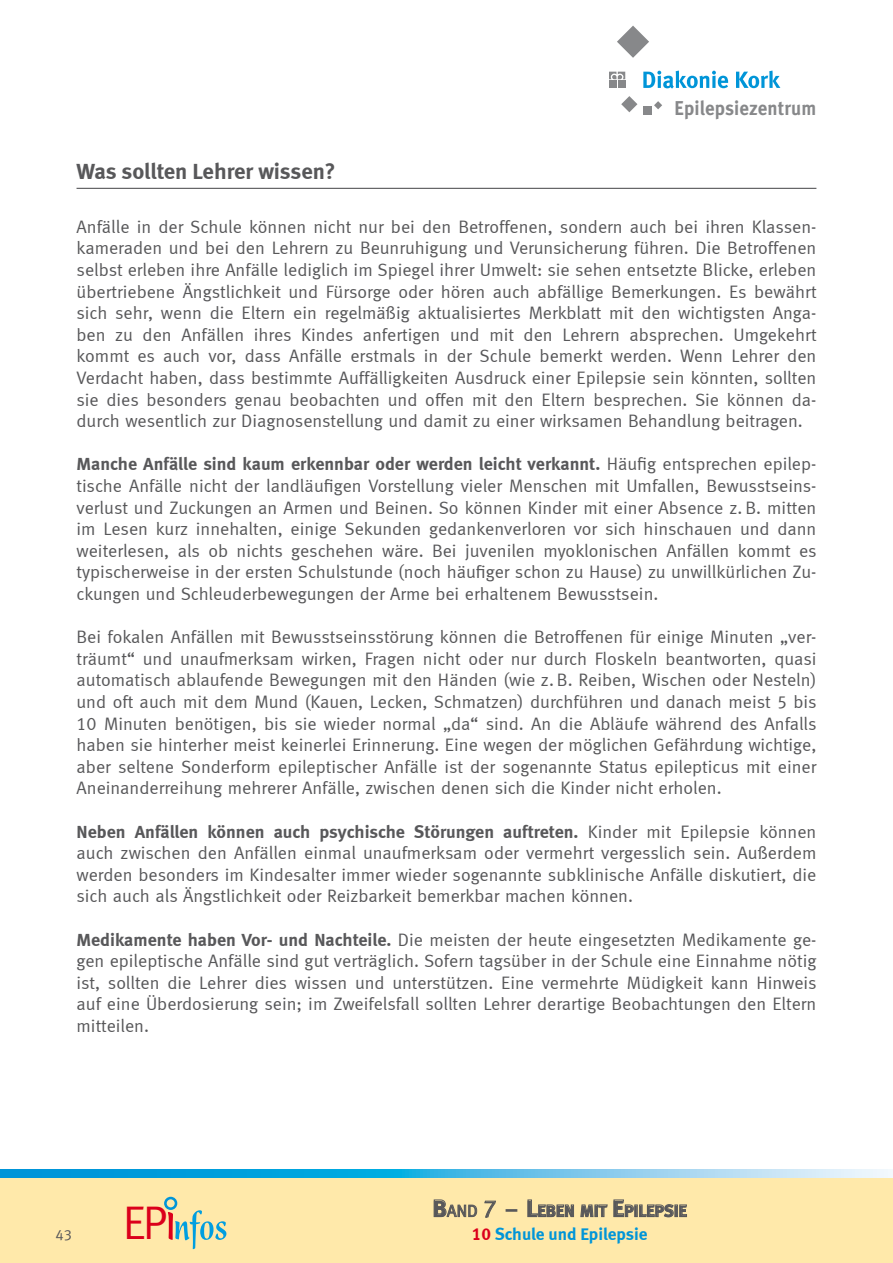
<style>
.page{position:relative;width:893px;height:1263px;background:#fff}
.page>*{position:absolute;margin:0;border:0;box-sizing:border-box;transform-origin:0 0}
.t1{font:47.1px "Meta Normal LF";color:#db001b;scale:.94 1}
.t2{font:700 22.5px "Meta Normal LF";letter-spacing:-.005em;color:#58585a}
.t3{font:700 19.95px "Meta Normal LF";letter-spacing:.01em;color:#87888a;scale:.94 1}
.t4{font:18px/21.6px "Meta Normal LF";color:#58585a;text-align:justify}
.t5{font:700 17.25px "Meta Normal LF";letter-spacing:-.005em;color:#0095d8}
.t6{font:700 16.8px "Meta Normal LF";color:#58585a}
.t7{font:15px "Meta Normal LF";color:#58585a}
.s1{font-weight:700}
.s2{font-size:24px}
.s3{font-weight:400}
.s4{font-weight:400;font-size:24px}
.s5{color:#db001b}
</style>
<div class="page">
<div style="left:0;top:1178px;width:893px;height:85px;background:#ffe9aa"></div>
<svg style="left:0;top:1169px;width:893px;height:9px;background:#51bbe6"></svg>
<svg style="left:643px;top:71px;width:85px;height:18px"></svg>
<svg style="left:736px;top:71px;width:44px;height:17px"></svg>
<svg style="left:617px;top:26px;width:32px;height:32px"></svg>
<svg style="left:621px;top:96px;width:16px;height:16px"></svg>
<div style="left:643px;top:107px;width:8px;height:8px;background:#87888a"></div>
<svg style="left:654px;top:101px;width:8px;height:8px"></svg>
<div style="left:618px;top:81px;width:7px;height:7px;background:#87888a"></div>
<div style="left:609px;top:81px;width:7px;height:7px;background:#87888a"></div>
<svg style="left:609px;top:72px;width:16px;height:7px"></svg>
<div style="left:164px;top:1197px;width:13px;height:13px;border:3px solid #0095d8;border-radius:50%"></div>
<svg style="left:168px;top:1210px;width:58px;height:39px"></svg>
<svg style="left:433px;top:1199px;width:44px;height:19px"></svg>
<svg style="left:484px;top:1200px;width:12px;height:18px"></svg>
<svg style="left:527px;top:1199px;width:47px;height:18px"></svg>
<svg style="left:580px;top:1199px;width:107px;height:18px"></svg>
<hr style="left:77px;top:188px;width:739px;height:1px;background:#58585a">
<p class="t3" style="left:675px;top:96px;width:152px">Epilepsiezentrum</p>
<p class="t2" style="left:77px;top:158px;width:261px">Was sollten Lehrer wissen?</p>
<p class="t4" style="left:77px;top:215px;width:742px">Anfälle in der Schule können nicht nur bei den Betroffenen, sondern auch bei ihren Klassen&shy;kameraden und bei den Lehrern zu Beunruhigung und Verunsicherung führen. Die Betroffenen selbst erleben ihre Anfälle lediglich im Spiegel ihrer Umwelt: sie sehen entsetzte Blicke, erleben übertriebene Ängstlichkeit und Fürsorge oder hören auch abfällige Bemerkungen. Es bewährt sich sehr, wenn die Eltern ein regelmäßig aktualisiertes Merkblatt mit den wichtigsten Anga&shy;ben zu den Anfällen ihres Kindes anfertigen und mit den Lehrern absprechen. Umgekehrt kommt es auch vor, dass Anfälle erstmals in der Schule bemerkt werden. Wenn Lehrer den Verdacht haben, dass bestimmte Auffälligkeiten Ausdruck einer Epilepsie sein könnten, sollten sie dies besonders genau beobachten und offen mit den Eltern besprechen. Sie können da&shy;durch wesentlich zur Diagnosenstellung und damit zu einer wirksamen Behandlung beitragen.</p>
<p class="t4" style="left:77px;top:453px;width:742px"><span class="s1">Manche Anfälle sind kaum erkennbar oder werden leicht verkannt.</span> Häufig entsprechen epilep&shy;tische Anfälle nicht der landläufigen Vorstellung vieler Menschen mit Umfallen, Bewusstseins&shy;verlust und Zuckungen an Armen und Beinen. So können Kinder mit einer Absence z. B. mitten im Lesen kurz innehalten, einige Sekunden gedankenverloren vor sich hinschauen und dann weiterlesen, als ob nichts geschehen wäre. Bei juvenilen myoklonischen Anfällen kommt es typischerweise in der ersten Schulstunde (noch häufiger schon zu Hause) zu unwillkürlichen Zu&shy;ckungen und Schleuderbewegungen der Arme bei erhaltenem Bewusstsein.</p>
<p class="t4" style="left:77px;top:626px;width:742px">Bei fokalen Anfällen mit Bewusstseinsstörung können die Betroffenen für einige Minuten „ver&shy;träumt“ und unaufmerksam wirken, Fragen nicht oder nur durch Floskeln beantworten, quasi automatisch ablaufende Bewegungen mit den Händen (wie z. B. Reiben, Wischen oder Nesteln) und oft auch mit dem Mund (Kauen, Lecken, Schmatzen) durchführen und danach meist 5 bis 10 Minuten benötigen, bis sie wieder normal „da“ sind. An die Abläufe während des Anfalls haben sie hinterher meist keinerlei Erinnerung. Eine wegen der möglichen Gefährdung wichtige, aber seltene Sonderform epileptischer Anfälle ist der sogenannte Status epilepticus mit einer Aneinanderreihung mehrerer Anfälle, zwischen denen sich die Kinder nicht erholen.</p>
<p class="t4" style="left:77px;top:820px;width:741px"><span class="s1">Neben Anfällen können auch psychische Störungen auftreten.</span> Kinder mit Epilepsie können auch zwischen den Anfällen einmal unaufmerksam oder vermehrt vergesslich sein. Außerdem werden besonders im Kindesalter immer wieder sogenannte subklinische Anfälle diskutiert, die sich auch als Ängstlichkeit oder Reizbarkeit bemerkbar machen können.</p>
<p class="t4" style="left:77px;top:928px;width:742px"><span class="s1">Medikamente haben Vor- und Nachteile.</span> Die meisten der heute eingesetzten Medikamente ge&shy;gen epileptische Anfälle sind gut verträglich. Sofern tagsüber in der Schule eine Einnahme nötig ist, sollten die Lehrer dies wissen und unterstützen. Eine vermehrte Müdigkeit kann Hinweis auf eine Überdosierung sein; im Zweifelsfall sollten Lehrer derartige Beobachtungen den Eltern mitteilen.</p>
<p class="t7" style="left:55px;top:1226px;width:18px">43</p>
<h1 class="t1" style="left:123px;top:1196px;width:48px">EP</h1>
<p class="t6" style="left:432px;top:1201px;width:256px"><span class="s2">B</span><span class="s3">and</span> <span class="s4">7</span> <span class="s2">–</span> <span class="s2">L</span>EBEN MIT <span class="s2">E</span>PILEPSIE</p>
<p class="t5" style="left:472px;top:1223px;width:177px"><span class="s5">10</span> Schule und Epilepsie</p>
</div>
